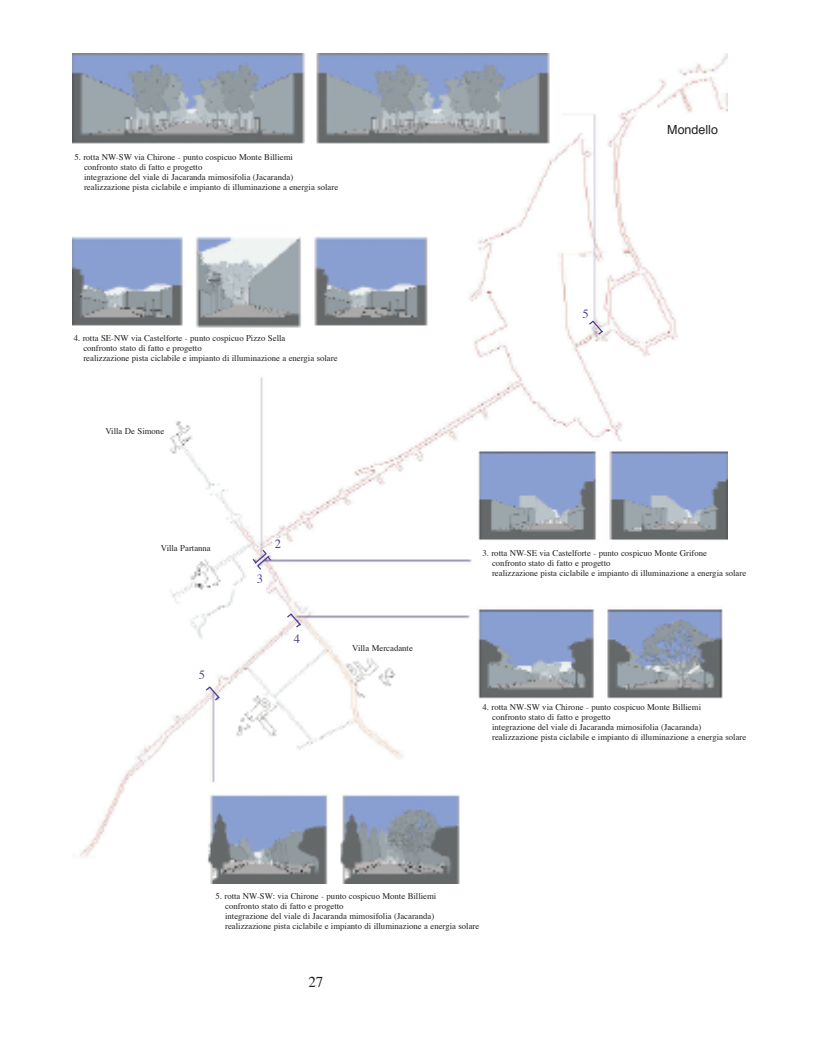
<style>
.page{position:relative;width:815px;height:1046px;background:#fff}
.page>*{position:absolute;margin:0;border:0;box-sizing:border-box;transform-origin:0 0}
.t1{font:15px "Times";color:#231f20}
.t2{font:12.5px "Helvetica";color:#231f20}
.t3{font:12.5px "Times";color:#4d3c98}
.t4{font:8.75px/10px "Times";color:#231f20}
</style>
<div class="page">
<img style="left:73px;top:53px;width:654px;height:830px">
<div style="left:73px;top:152px;width:276px;height:47px;background:#fff"></div>
<div style="left:72px;top:334px;width:298px;height:37px;background:#fff"></div>
<div style="left:481px;top:548px;width:271px;height:40px;background:#fff"></div>
<div style="left:481px;top:702px;width:270px;height:41px;background:#fff"></div>
<div style="left:666px;top:123px;width:56px;height:18px;background:#fff"></div>
<div style="left:580px;top:308px;width:11px;height:18px;background:#fff"></div>
<div style="left:254px;top:573px;width:12px;height:18px;background:#fff"></div>
<div style="left:272px;top:538px;width:12px;height:18px;background:#fff"></div>
<div style="left:196px;top:669px;width:11px;height:18px;background:#fff"></div>
<div style="left:291px;top:633px;width:12px;height:18px;background:#fff"></div>
<div style="left:104px;top:426px;width:62px;height:13px;background:#fff"></div>
<div style="left:160px;top:544px;width:62px;height:13px;background:#fff"></div>
<div style="left:351px;top:643px;width:76px;height:10px;background:#fff"></div>
<svg style="left:286px;top:612px;width:16px;height:16px"></svg>
<svg style="left:205px;top:685px;width:16px;height:16px"></svg>
<svg style="left:251px;top:548px;width:22px;height:23px"></svg>
<svg style="left:588px;top:319px;width:16px;height:17px"></svg>
<p class="t4" style="left:84px;top:152px;width:256px;text-indent:-10px">5. rotta nW-sW via chirone - punto cospicuo monte billiemi<br>confronto stato di fatto e progetto<br>integrazione del viale di Jacaranda mimosifolia (Jacaranda) realizzazione pista ciclabile e impianto di illuminazione a energia solare</p>
<p class="t4" style="left:83px;top:334px;width:256px;text-indent:-10px">4. rotta se-nW via castelforte - punto cospicuo pizzo sella<br>confronto stato di fatto e progetto<br>realizzazione pista ciclabile e impianto di illuminazione a energia solare</p>
<p class="t4" style="left:106px;top:427px;width:60px">villa de simone</p>
<p class="t4" style="left:161px;top:544px;width:51px">villa partanna</p>
<h2 class="t3" style="left:199px;top:669px;width:8px">5</h2>
<h2 class="t3" style="left:257px;top:574px;width:8px">3</h2>
<h2 class="t3" style="left:275px;top:538px;width:8px">2</h2>
<h2 class="t3" style="left:294px;top:633px;width:8px">4</h2>
<p class="t4" style="left:352px;top:643px;width:62px">villa mercadante</p>
<h2 class="t3" style="left:582px;top:308px;width:8px">5</h2>
<h2 class="t2" style="left:667px;top:124px;width:52px">Mondello</h2>
<p class="t4" style="left:492px;top:548px;width:256px;text-indent:-10px">3. rotta nW-se via castelforte - punto cospicuo monte grifone<br>confronto stato di fatto e progetto<br>realizzazione pista ciclabile e impianto di illuminazione a energia solare</p>
<p class="t4" style="left:492px;top:702px;width:256px;text-indent:-10px">4. rotta nW-sW via chirone - punto cospicuo monte billiemi<br>confronto stato di fatto e progetto<br>integrazione del viale di Jacaranda mimosifolia (Jacaranda) realizzazione pista ciclabile e impianto di illuminazione a energia solare</p>
<p class="t4" style="left:225px;top:892px;width:256px;text-indent:-10px">5. rotta nW-sW: via chirone - punto cospicuo monte billiemi<br>confronto stato di fatto e progetto<br>integrazione del viale di Jacaranda mimosifolia (Jacaranda) realizzazione pista ciclabile e impianto di illuminazione a energia solare</p>
<h1 class="t1" style="left:308px;top:975px;width:16px">27</h1>
</div>
